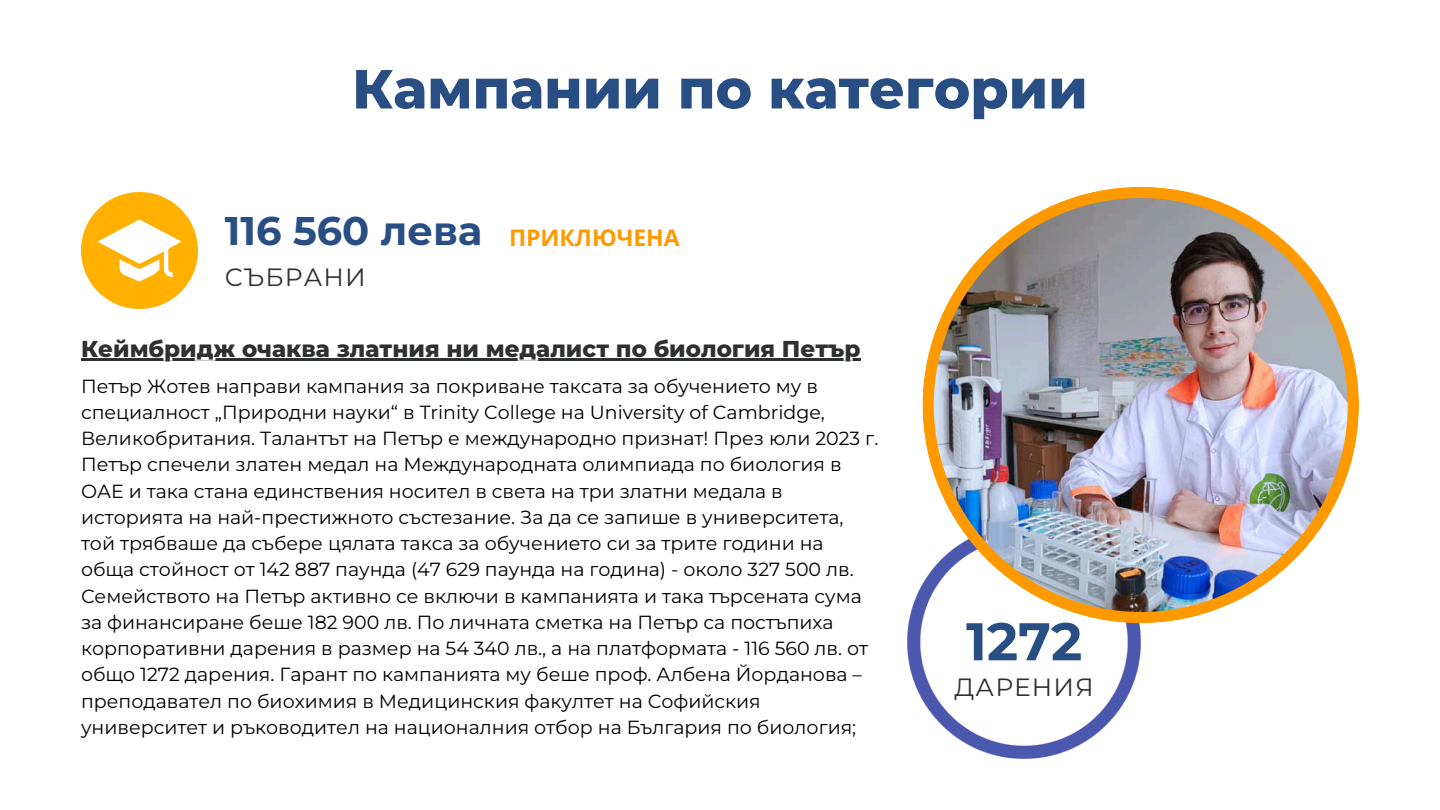
<style>
.page{position:relative;width:1440px;height:810px;background:#fff}
.page>*{position:absolute;margin:0;border:0;box-sizing:border-box;transform-origin:0 0}
.t1{font:800 55px "Montserrat";color:#284e84}
.t2{font:700 53px "Montserrat";color:#284e84}
.t3{font:700 40px "Montserrat";color:#284e84}
.t4{font:25px "Montserrat";letter-spacing:.045em;color:#2f3032}
.t5{font:800 23px "Montserrat";color:#2f3032}
.t6{font:700 23px "Noto Sans";color:#f90}
.t7{font:19px/26.2px "Montserrat";color:#000}
</style>
<div class="page">
<div style="left:81px;top:192px;width:117px;height:117px;background:#ffb000;border-radius:50%"></div>
<svg style="left:97px;top:219px;width:84px;height:63px"></svg>
<img style="left:908px;top:585px;width:233px;height:173px">
<img style="left:922px;top:187px;width:437px;height:436px">
<hr style="left:81px;top:358px;width:780px;height:2px;background:#2f3032">
<p class="t1" style="left:352px;top:55px;width:737px">Кампании по категории</p>
<p class="t3" style="left:225px;top:207px;width:259px">116 560 лева</p>
<h1 class="t4" style="left:225px;top:262px;width:143px">СЪБРАНИ</h1>
<p class="t6" style="left:509px;top:221px;width:172px">ПРИКЛЮЧЕНА</p>
<h5 class="t5" style="left:81px;top:334px;width:781px">Кеймбридж очаква златния ни медалист по биология Петър</h5>
<h4 class="t7" style="left:81px;top:373px;width:799px">Петър Жотев направи кампания за покриване таксата за обучението му в специалност „Природни науки“ в Trinity College на University of Cambridge, Великобритания. Талантът на Петър е международно признат! През юли 2023 г.<br>Петър спечели златен медал на Международната олимпиада по биология в ОАЕ и така стана единствения носител в света на три златни медала в историята на най-престижното състезание. За да се запише в университета, той трябваше да събере цялата такса за обучението си за трите години на обща стойност от 142 887 паунда (47 629 паунда на година) - около 327 500 лв.<br>Семейството на Петър активно се включи в кампанията и така търсената сума за финансиране беше 182 900 лв. По личната сметка на Петър са постъпиха корпоративни дарения в размер на 54 340 лв., а на платформата - 116 560 лв. от общо 1272 дарения. Гарант по кампанията му беше проф. Албена Йорданова – преподавател по биохимия в Медицинския факултет на Софийския университет и ръководител на националния отбор на България по биология;</h4>
<h2 class="t2" style="left:966px;top:609px;width:118px">1272</h2>
<h1 class="t4" style="left:955px;top:672px;width:141px">ДАРЕНИЯ</h1>
</div>
